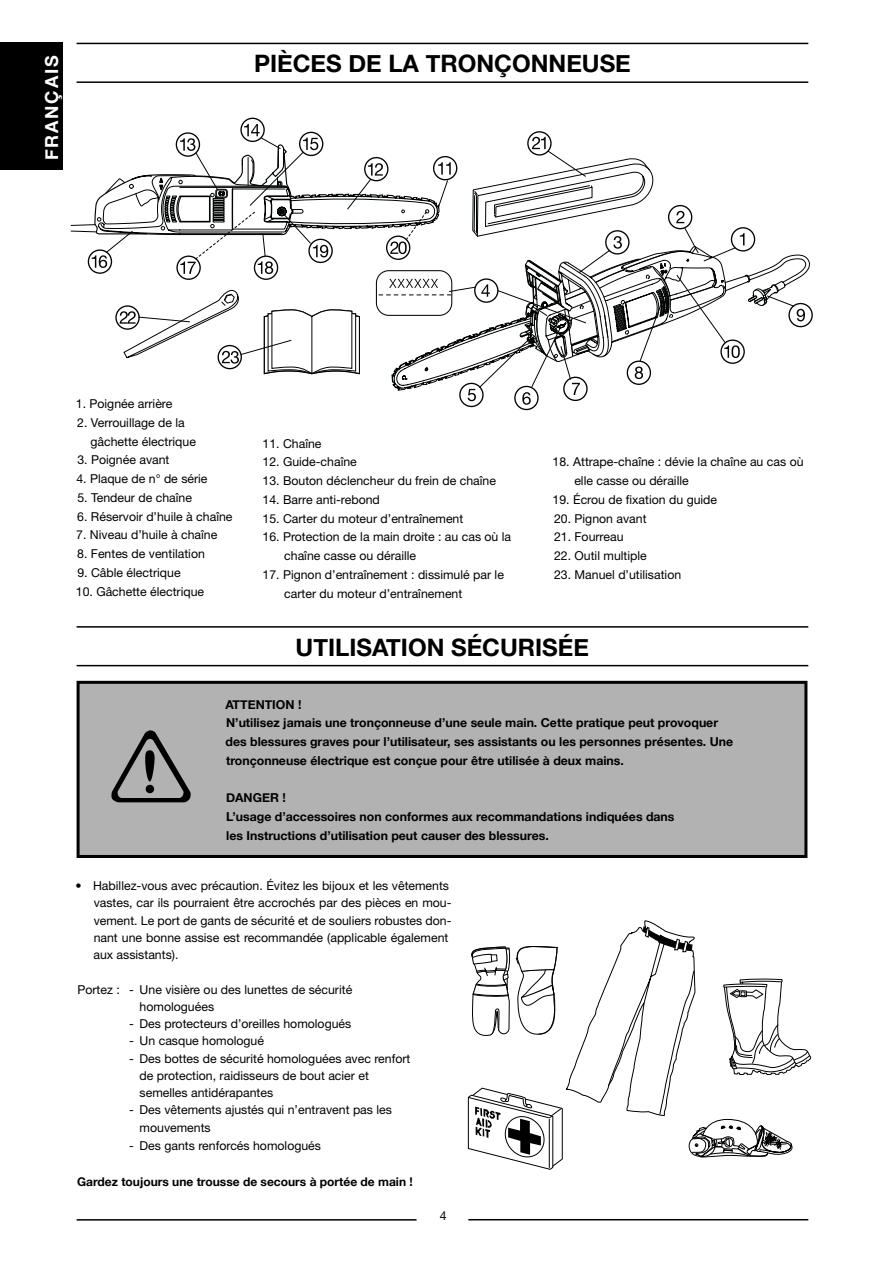
<style>
.page{position:relative;width:893px;height:1263px;background:#fff}
.page>*{position:absolute;margin:0;border:0;box-sizing:border-box;transform-origin:0 0}
.t1{font:700 24px "Helvetica Neue";color:#000}
.t2{font:700 18px "Helvetica Neue";letter-spacing:.1em;color:#fff}
.t3{font:12.3px/17.2px "Helvetica Neue";color:#000}
.t4{font:700 12.3px/18.8px "Helvetica Neue";color:#000}
.t5{font:700 12px "Helvetica Neue";color:#000}
</style>
<div class="page">
<div style="left:0;top:43px;width:63px;height:127px;background:#000"></div>
<hr style="left:77px;top:1219px;width:339px;height:2px;background:#000">
<hr style="left:468px;top:1219px;width:340px;height:1px;background:#000">
<svg style="left:468px;top:920px;width:343px;height:250px"></svg>
<hr style="left:77px;top:43px;width:731px;height:1px;background:#000">
<hr style="left:77px;top:81px;width:731px;height:2px;background:#000">
<div style="left:78px;top:682px;width:728px;height:174px;background:#b2b2b2"></div>
<div style="left:77px;top:681px;width:730px;height:177px;border:3px solid #000"></div>
<svg style="left:111px;top:730px;width:80px;height:72px"></svg>
<div style="left:146px;top:785px;width:8px;height:8px;background:#000;border-radius:50%"></div>
<hr style="left:77px;top:626px;width:731px;height:2px;background:#000">
<hr style="left:77px;top:665px;width:731px;height:1px;background:#000">
<div style="left:788px;top:303px;width:24px;height:24px;border:1px solid #020404;border-radius:50%"></div>
<div style="left:514px;top:386px;width:24px;height:24px;border:1px solid #020404;border-radius:50%"></div>
<div style="left:459px;top:383px;width:24px;height:24px;border:1px solid #020404;border-radius:50%"></div>
<div style="left:240px;top:118px;width:25px;height:24px;border:1px solid #020404;border-radius:50%"></div>
<svg style="left:71px;top:124px;width:734px;height:281px"></svg>
<h2 class="t2" style="left:40px;top:160px;width:106px;rotate:-90deg">FRANÇAIS</h2>
<h1 class="t1" style="left:254px;top:49px;width:378px">PIÈCES DE LA TRONÇONNEUSE</h1>
<p class="t3" style="left:76px;top:396px;width:98px">1. Poignée arrière</p>
<p class="t3" style="left:90px;top:414px;width:107px;line-height:18.8px;text-indent:-13px">2. Verrouillage de la gâchette électrique</p>
<p class="t3" style="left:77px;top:453px;width:94px">3. Poignée avant</p>
<p class="t3" style="left:76px;top:471px;width:133px">4. Plaque de n° de série</p>
<p class="t3" style="left:77px;top:490px;width:116px">5. Tendeur de chaîne</p>
<p class="t3" style="left:77px;top:509px;width:157px">6. Réservoir d’huile à chaîne</p>
<p class="t3" style="left:76px;top:528px;width:143px">7. Niveau d’huile à chaîne</p>
<p class="t3" style="left:77px;top:546px;width:129px">8. Fentes de ventilation</p>
<p class="t3" style="left:77px;top:565px;width:105px">9. Câble électrique</p>
<p class="t3" style="left:76px;top:584px;width:130px">10. Gâchette électrique</p>
<p class="t3" style="left:262px;top:436px;width:61px">11. Chaîne</p>
<p class="t3" style="left:262px;top:455px;width:96px">12. Guide-chaîne</p>
<p class="t3" style="left:262px;top:473px;width:235px">13. Bouton déclencheur du frein de chaîne</p>
<p class="t3" style="left:262px;top:492px;width:119px">14. Barre anti-rebond</p>
<p class="t3" style="left:262px;top:511px;width:202px">15. Carter du moteur d’entraînement</p>
<p class="t3" style="left:284px;top:529px;width:228px;line-height:18.8px;text-indent:-22px">16. Protection de la main droite : au cas où la chaîne casse ou déraille</p>
<p class="t3" style="left:284px;top:566px;width:221px;line-height:18.8px;text-indent:-22px">17. Pignon d’entraînement : dissimulé par le carter du moteur d’entraînement</p>
<p class="t3" style="left:574px;top:454px;width:231px;line-height:18.8px;text-indent:-22px">18. Attrape-chaîne : dévie la chaîne au cas où elle casse ou déraille</p>
<p class="t3" style="left:552px;top:492px;width:166px">19. Écrou de fixation du guide</p>
<p class="t3" style="left:554px;top:511px;width:94px">20. Pignon avant</p>
<p class="t3" style="left:554px;top:529px;width:71px">21. Fourreau</p>
<p class="t3" style="left:554px;top:548px;width:94px">22. Outil multiple</p>
<p class="t3" style="left:554px;top:567px;width:129px">23. Manuel d’utilisation</p>
<h1 class="t1" style="left:295px;top:632px;width:295px">UTILISATION SÉCURISÉE</h1>
<p class="t4" style="left:225px;top:695px;width:509px">ATTENTION !<br>N’utilisez jamais une tronçonneuse d’une seule main. Cette pratique peut provoquer des blessures graves pour l’utilisateur, ses assistants ou les personnes présentes. Une tronçonneuse électrique est conçue pour être utilisée à deux mains.</p>
<p class="t4" style="left:226px;top:788px;width:450px">DANGER !<br>L’usage d’accessoires non conformes aux recommandations indiquées dans les Instructions d’utilisation peut causer des blessures.</p>
<p class="t3" style="left:93px;top:878px;width:360px;text-indent:-18px">• Habillez-vous avec précaution. Évitez les bijoux et les vêtements vastes, car ils pourraient être accrochés par des pièces en mou&shy;vement. Le port de gants de sécurité et de souliers robustes don&shy;nant une bonne assise est recommandée (applicable également aux assistants).</p>
<p class="t3" style="left:140px;top:982px;width:214px;text-indent:-62px">Portez : - Une visière ou des lunettes de sécurité homologuées</p>
<p class="t3" style="left:129px;top:1016px;width:224px">- Des protecteurs d’oreilles homologués</p>
<p class="t3" style="left:129px;top:1034px;width:136px">- Un casque homologué</p>
<p class="t3" style="left:140px;top:1051px;width:272px;text-indent:-11px">- Des bottes de sécurité homologuées avec renfort de protection, raidisseurs de bout acier et semelles antidérapantes</p>
<p class="t3" style="left:140px;top:1103px;width:254px;text-indent:-11px">- Des vêtements ajustés qui n’entravent pas les mouvements</p>
<p class="t3" style="left:129px;top:1138px;width:193px">- Des gants renforcés homologués</p>
<p class="t5" style="left:77px;top:1174px;width:337px">Gardez toujours une trousse de secours à portée de main !</p>
<p class="t3" style="left:440px;top:1208px;width:8px">4</p>
</div>
